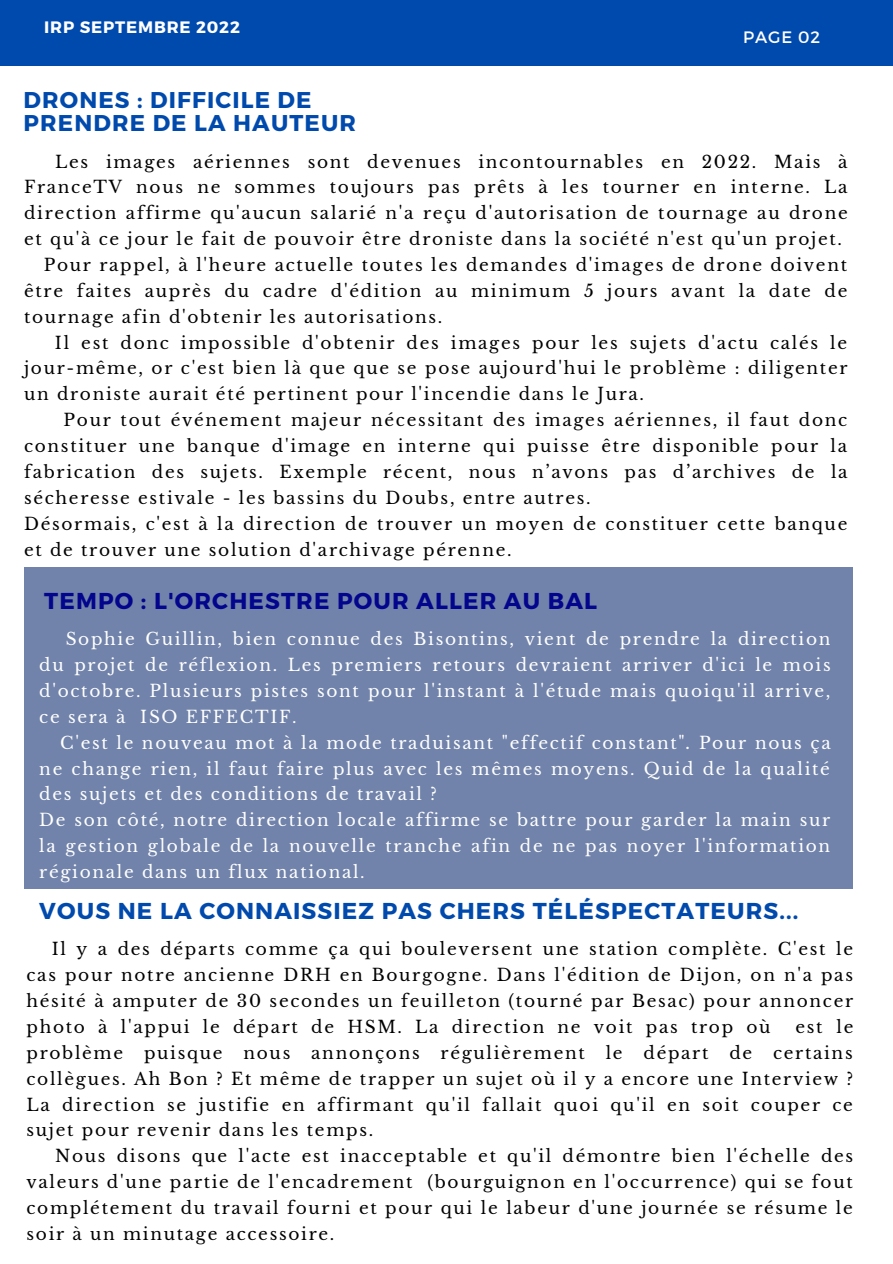
<style>
.page{position:relative;width:893px;height:1264px;background:#fff}
.page>*{position:absolute;margin:0;border:0;box-sizing:border-box;transform-origin:0 0}
.t1{font:700 22.95px "Montserrat";letter-spacing:.05em;color:#004aad}
.t2{font:700 22.95px "Montserrat";letter-spacing:.05em;color:#04058d}
.t3{font:700 22.8px/22.8px "Montserrat";letter-spacing:.05em;color:#004aad}
.t4{font:16.95px/25.8px "Libre Baskerville";letter-spacing:.1em;color:#000;text-align:justify}
.t5{font:16.95px/25.8px "Libre Baskerville";letter-spacing:.1em;color:#fff;text-align:justify}
.t6{font:700 16.5px "Montserrat";letter-spacing:.05em;color:#fff}
.t7{font:16.5px "Montserrat";letter-spacing:.05em;color:#fff}
.s1{font-style:italic}
</style>
<div class="page">
<div style="left:0;top:0;width:892px;height:66px;background:#004aad"></div>
<div style="left:24px;top:567px;width:828px;height:321px;background:#7183aa"></div>
<p class="t6" style="left:44px;top:17px;width:197px">IRP SEPTEMBRE 2022</p>
<p class="t6" style="left:71px;top:27px;width:128px">IRP JUIN 2022</p>
<p class="t7" style="left:743px;top:27px;width:78px">PAGE 02</p>
<h2 class="t3" style="left:24px;top:88px;width:334px">DRONES : DIFFICILE DE<br>PRENDRE DE LA HAUTEUR</h2>
<p class="t4" style="left:55px;top:149px;width:793px">Les images aériennes sont devenues incontournables en 2022. Mais à</p>
<p class="t4" style="left:24px;top:174px;width:825px">FranceTV nous ne sommes toujours pas prêts à les tourner en interne. La</p>
<p class="t4" style="left:24px;top:200px;width:825px">direction affirme qu'aucun salarié n'a reçu d'autorisation de tournage au drone</p>
<p class="t4" style="left:24px;top:226px;width:819px">et qu'à ce jour le fait de pouvoir être droniste dans la société n'est qu'un projet.</p>
<p class="t4" style="left:44px;top:252px;width:804px">Pour rappel, à l'heure actuelle toutes les demandes d'images de drone doivent</p>
<p class="t4" style="left:24px;top:278px;width:824px">être faites auprès du cadre d'édition au minimum 5 jours avant la date de</p>
<p class="t4" style="left:24px;top:304px;width:420px">tournage afin d'obtenir les autorisations.</p>
<p class="t4" style="left:55px;top:330px;width:793px">Il est donc impossible d'obtenir des images pour les sujets d'actu calés le</p>
<p class="t4" style="left:24px;top:355px;width:824px">jour-même, or c'est bien là que que se pose aujourd'hui le problème : diligenter</p>
<p class="t4" style="left:24px;top:381px;width:621px">un droniste aurait été pertinent pour l'incendie dans le Jura.</p>
<p class="t4" style="left:64px;top:407px;width:785px">Pour tout événement majeur nécessitant des images aériennes, il faut donc</p>
<p class="t4" style="left:24px;top:433px;width:824px">constituer une banque d'image en interne qui puisse être disponible pour la</p>
<p class="t4" style="left:24px;top:459px;width:824px">fabrication des sujets. Exemple récent, nous n’avons pas d’archives de la</p>
<p class="t4" style="left:24px;top:485px;width:568px">sécheresse estivale - les bassins du Doubs, entre autres.</p>
<p class="t4" style="left:24px;top:511px;width:824px">Désormais, c'est à la direction de trouver un moyen de constituer cette banque</p>
<p class="t4" style="left:24px;top:536px;width:489px">et de trouver une solution d'archivage pérenne.</p>
<h1 class="t2" style="left:44px;top:586px;width:554px">TEMPO : L'ORCHESTRE POUR ALLER AU BAL</h1>
<p class="t5" style="left:39px;top:626px;width:792px;text-indent:26px">Sophie Guillin, bien connue des Bisontins, vient de prendre la direction du projet de réflexion. Les premiers retours devraient arriver d'ici le mois d'octobre. Plusieurs pistes sont pour l'instant à l'étude mais quoiqu'il arrive, ce sera à ISO EFFECTIF.</p>
<p class="t5" style="left:39px;top:729px;width:792px;text-align:left;text-indent:21px">C'est le nouveau mot à la mode traduisant "effectif constant"<span class="s1">.</span> Pour nous ça ne change rien, il faut faire plus avec les mêmes moyens. Quid de la qualité des sujets et des conditions de travail ?<br>De son côté, notre direction locale affirme se battre pour garder la main sur la gestion globale de la nouvelle tranche afin de ne pas noyer l'information régionale dans un flux national.</p>
<h1 class="t1" style="left:39px;top:896px;width:760px">VOUS NE LA CONNAISSIEZ PAS CHERS TÉLÉSPECTATEURS...</h1>
<p class="t4" style="left:27px;top:936px;width:828px;text-indent:25px">Il y a des départs comme ça qui bouleversent une station complète. C'est le cas pour notre ancienne DRH en Bourgogne. Dans l'édition de Dijon, on n'a pas hésité à amputer de 30 secondes un feuilleton (tourné par Besac) pour annoncer photo à l'appui le départ de HSM. La direction ne voit pas trop où</p>
<p class="t4" style="left:27px;top:1014px;width:828px;text-indent:768px">est le problème puisque nous annonçons régulièrement le départ de certains collègues. Ah Bon ? Et même de trapper un sujet où il y a encore une Interview ?<br>La direction se justifie en affirmant qu'il fallait quoi qu'il en soit couper ce sujet pour revenir dans les temps.</p>
<p class="t4" style="left:27px;top:1143px;width:828px;text-indent:29px">Nous disons que l'acte est inacceptable et qu'il démontre bien l'échelle des valeurs d'une partie de l'encadrement (bourguignon en l'occurrence) qui se fout complétement du travail fourni et pour qui le labeur d'une journée se résume le soir à un minutage accessoire.</p>
</div>
